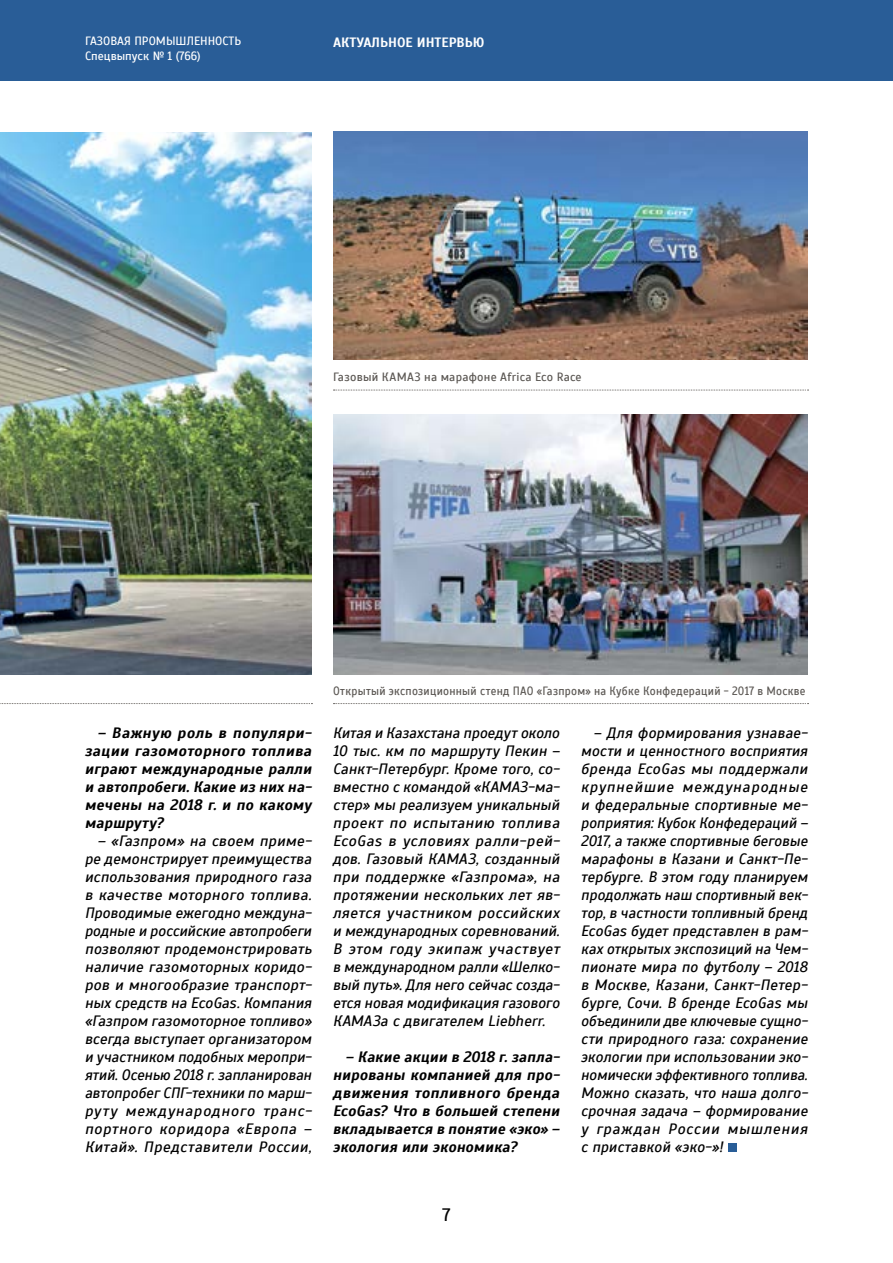
<style>
.page{position:relative;width:893px;height:1263px;background:#fff}
.page>*{position:absolute;margin:0;border:0;box-sizing:border-box;transform-origin:0 0}
.t1{font:18px "Scada";color:#000}
.t2{font:italic 15px/18px "Scada";letter-spacing:.015em;color:#000;text-align:justify}
.t3{font:italic 700 15px/18px "Scada";letter-spacing:.01em;color:#000;text-align:justify}
.t4{font:700 13.5px "Scada";color:#fff}
.t5{font:12px "Scada";letter-spacing:.02em;color:#5b5753;scale:.94 1}
.t6{font:12px/14.4px "Scada";color:#fff}
.t7{font:12px "Scada";letter-spacing:.02em;color:#5b5753}
</style>
<div class="page">
<div style="left:0;top:0;width:893px;height:81px;background:#295d97"></div>
<div style="left:728px;top:1143px;width:8px;height:9px;background:#295d97"></div>
<img style="left:0;top:132px;width:311px;height:543px">
<img style="left:333px;top:414px;width:474px;height:261px">
<img style="left:333px;top:132px;width:474px;height:228px">
<svg style="left:333px;top:390px;width:475px;height:1px"></svg>
<svg style="left:333px;top:703px;width:475px;height:1px"></svg>
<svg style="left:0;top:703px;width:312px;height:1px"></svg>
<p class="t6" style="left:85px;top:34px;width:158px">ГАЗОВАЯ ПРОМЫШЛЕННОСТЬ<br>Спецвыпуск № 1 (766)</p>
<p class="t4" style="left:333px;top:34px;width:153px">АКТУАЛЬНОЕ ИНТЕРВЬЮ</p>
<p class="t7" style="left:333px;top:370px;width:250px">Газовый КАМАЗ на марафоне Africa Eco Race</p>
<p class="t3" style="left:85px;top:724px;width:228px;text-indent:13px">– Важную роль в популяри&shy;зации газомоторного топлива играют международные ралли и автопробеги. Какие из них на&shy;мечены на 2018 г. и по какому маршруту?</p>
<p class="t2" style="left:85px;top:832px;width:228px;text-indent:13px">– «Газпром» на своем приме&shy;ре демонстрирует преимущества использования природного газа в качестве моторного топлива.<br>Проводимые ежегодно междуна&shy;родные и российские автопробеги позволяют продемонстрировать наличие газомоторных коридо&shy;ров и многообразие транспорт&shy;ных средств на EcoGas. Компания «Газпром газомоторное топливо» всегда выступает организатором и участником подобных меропри&shy;ятий. Осенью 2018 г. запланирован автопробег СПГ-техники по марш&shy;руту международного транс&shy;портного коридора «Европа – Китай». Представители России,</p>
<p class="t5" style="left:333px;top:683px;width:504px">Открытый экспозиционный стенд ПАО «Газпром» на Кубке Конфедераций - 2017 в Москве</p>
<p class="t2" style="left:333px;top:724px;width:228px">Китая и Казахстана проедут около 10 тыс. км по маршруту Пекин – Санкт-Петербург. Кроме того, со&shy;вместно с командой «КАМАЗ-ма&shy;стер» мы реализуем уникальный проект по испытанию топлива EcoGas в условиях ралли-рей&shy;дов. Газовый КАМАЗ, созданный при поддержке «Газпрома», на протяжении нескольких лет яв&shy;ляется участником российских и международных соревнований.<br>В этом году экипаж участвует в международном ралли «Шелко&shy;вый путь». Для него сейчас созда&shy;ется новая модификация газового КАМАЗа с двигателем Liebherr.</p>
<p class="t3" style="left:333px;top:1048px;width:228px;text-indent:13px">– Какие акции в 2018 г. запла&shy;нированы компанией для про&shy;движения топливного бренда EcoGas? Что в большей степени вкладывается в понятие «эко» – экология или экономика?</p>
<p class="t2" style="left:581px;top:724px;width:228px;text-indent:13px">– Для формирования узнавае&shy;мости и ценностного восприятия бренда EcoGas мы поддержали крупнейшие международные и федеральные спортивные ме&shy;роприятия: Кубок Конфедераций – 2017, а также спортивные беговые марафоны в Казани и Санкт-Пе&shy;тербурге. В этом году планируем продолжать наш спортивный век&shy;тор, в частности топливный бренд EcoGas будет представлен в рам&shy;ках открытых экспозиций на Чем&shy;пионате мира по футболу – 2018 в Москве, Казани, Санкт-Петер&shy;бурге, Сочи. В бренде EcoGas мы объединили две ключевые сущно&shy;сти природного газа: сохранение экологии при использовании эко&shy;номически эффективного топлива.<br>Можно сказать, что наша долго&shy;срочная задача – формирование у граждан России мышления с приставкой «эко-»!</p>
<p class="t1" style="left:442px;top:1204px;width:9px">7</p>
</div>
